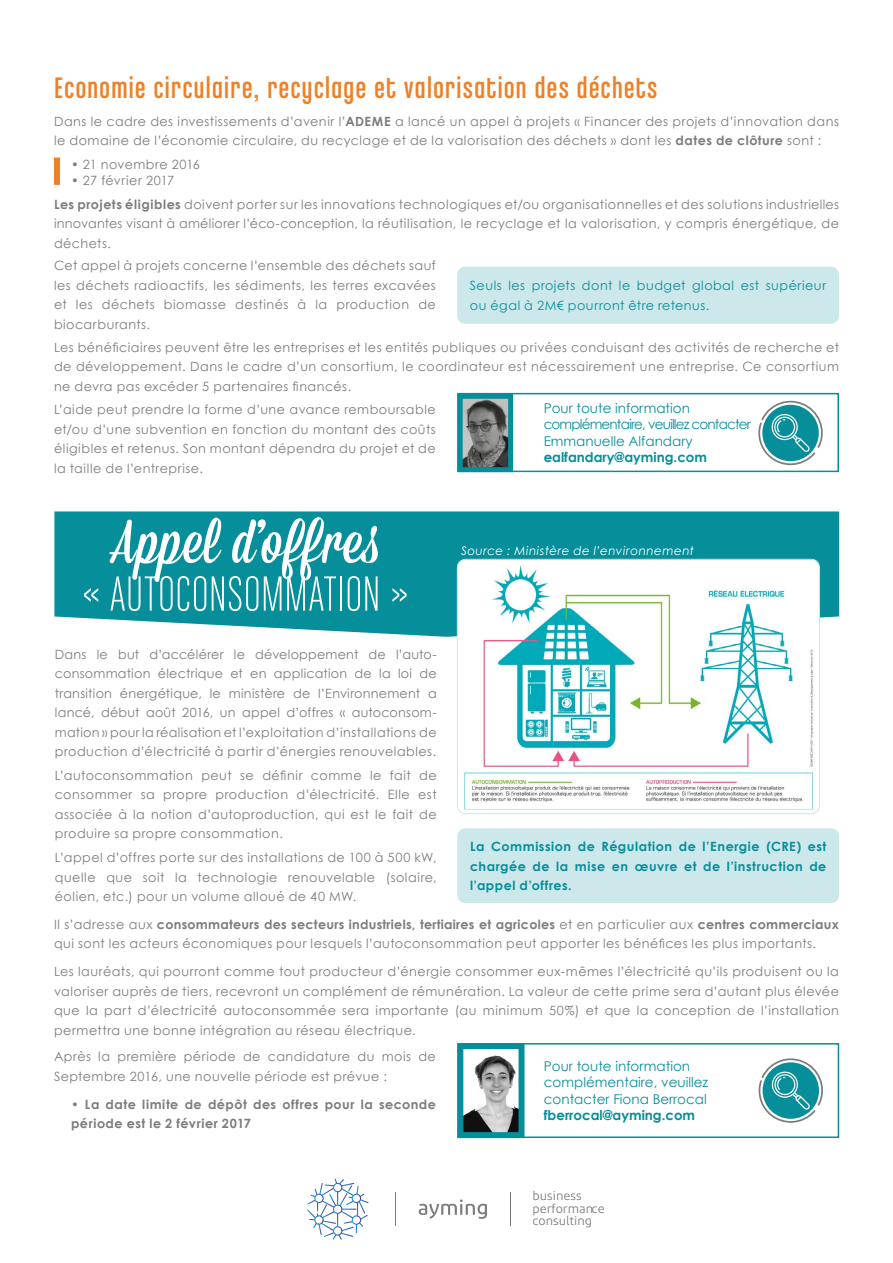
<style>
.page{position:relative;width:893px;height:1263px;background:#fff}
.page>*{position:absolute;margin:0;border:0;box-sizing:border-box;transform-origin:0 0}
.t1{font:60px "Mission Script";letter-spacing:.015em;color:#fff}
.t2{font:52.5px "Chalet Comprime Milan Eighty";letter-spacing:.02em;color:#fff}
.t3{font:31.5px "Chalet Comprime Cologne Eighty";letter-spacing:.045em;color:#ee8027}
.t4{font:13.5px/16.2px "Century Gothic";color:#068e9a}
.t5{font:700 13.5px "Century Gothic";color:#068e9a}
.t6{font:12.75px/19.5px "Century Gothic";letter-spacing:.04em;color:#7b7c7e;text-align:justify}
.t7{font:700 12.75px/20px "Century Gothic";letter-spacing:.04em;color:#068e9a;text-align:justify}
.t8{font:12.75px/19.5px "Century Gothic";letter-spacing:.04em;color:#068e9a}
.t9{font:700 12.75px/19.5px "Century Gothic";letter-spacing:.04em;color:#7b7c7e}
.t10{font:12.75px/12.5px "Diodrum";color:#7b7c7e}
.t11{font:12.75px "Century Gothic";letter-spacing:.02em;color:#7b7c7e}
.t12{font:italic 12px "Century Gothic";letter-spacing:.035em;color:#fff}
.s1{font-family:"Chalet Comprime Milan Eighty";font-size:52.5px;color:#fff}
.s2{font-weight:700}
.s3{color:#fff}
.s4{font-weight:400}
</style>
<div class="page">
<hr style="left:395px;top:1192px;width:1px;height:34px;background:#7b7c7e">
<hr style="left:510px;top:1192px;width:1px;height:34px;background:#7b7c7e">
<svg style="left:419px;top:1199px;width:68px;height:20px"></svg>
<svg style="left:307px;top:1178px;width:61px;height:62px"></svg>
<svg style="left:758px;top:400px;width:65px;height:66px"></svg>
<div style="left:457px;top:393px;width:382px;height:79px;border:2px solid #068e9a"></div>
<svg style="left:457px;top:392px;width:58px;height:81px;background:#5c8386"></svg>
<div style="left:54px;top:158px;width:6px;height:27px;background:#ee8027"></div>
<div style="left:457px;top:267px;width:382px;height:57px;background:#cde8eb;border-radius:9px"></div>
<svg style="left:54px;top:511px;width:785px;height:126px;background:#1795a1"></svg>
<img style="left:457px;top:560px;width:362px;height:254px">
<div style="left:457px;top:559px;width:363px;height:255px;border:1px solid #cde8eb;border-radius:9px"></div>
<div style="left:457px;top:828px;width:382px;height:75px;background:#cde8eb;border-radius:9px"></div>
<svg style="left:758px;top:1058px;width:65px;height:65px"></svg>
<div style="left:457px;top:1043px;width:382px;height:95px;border:2px solid #068e9a"></div>
<svg style="left:457px;top:1043px;width:70px;height:96px"></svg>
<h3 class="t3" style="left:54px;top:70px;width:630px">Economie circulaire, recyclage et valorisation des déchets <span class="s1">»</span></h3>
<p class="t6" style="left:54px;top:111px;width:786px">Dans le cadre des investissements d’avenir l’<span class="s2">ADEME</span> a lancé un appel à projets « Financer des projets d’innovation dans le domaine de l’économie circulaire, du recyclage et de la valorisation des déchets » dont les <span class="s2">dates de clôture</span> sont :</p>
<p class="t11" style="left:71px;top:157px;width:130px">• 21 novembre 2016</p>
<p class="t6" style="left:54px;top:168px;width:786px;line-height:23.7px;text-indent:17px">• 27 février 2017<br><span class="s2">Les projets éligibles</span> doivent porter sur les innovations technologiques et/ou organisationnelles et des solutions industrielles</p>
<p class="t6" style="left:54px;top:214px;width:786px">innovantes visant à améliorer l’éco-conception, la réutilisation, le recyclage et la valorisation, y compris énergétique, de déchets.</p>
<p class="t6" style="left:54px;top:256px;width:383px">Cet appel à projets concerne l’ensemble des déchets sauf les déchets radioactifs, les sédiments, les terres excavées et les déchets biomasse destinés à la production de biocarburants.</p>
<p class="t8" style="left:470px;top:276px;width:358px">Seuls les projets dont le budget global est supérieur ou égal à 2M€ pourront être retenus.</p>
<p class="t6" style="left:54px;top:337px;width:786px">Les bénéficiaires peuvent être les entreprises et les entités publiques ou privées conduisant des activités de recherche et de développement. Dans le cadre d’un consortium, le coordinateur est nécessairement une entreprise. Ce consortium ne devra pas excéder 5 partenaires financés.</p>
<p class="t6" style="left:54px;top:399px;width:383px">L’aide peut prendre la forme d’une avance remboursable et/ou d’une subvention en fonction du montant des coûts éligibles et retenus. Son montant dépendra du projet et de la taille de l’entreprise.</p>
<h1 class="t1" style="left:112px;top:506px;width:268px">Appel d’offres</h1>
<h2 class="t2" style="left:83px;top:565px;width:326px">« AUTOCONSOMMATION »</h2>
<p class="t6" style="left:55px;top:644px;width:383px">Dans le but d’accélérer le développement de l’auto&shy;consommation électrique et en application de la loi de transition énergétique, le ministère de l’Environnement a lancé, début août 2016, un appel d’offres « autoconsom&shy;mation » pour la réalisation et l’exploitation d’installations de production d’électricité à partir d’énergies renouvelables.</p>
<p class="t6" style="left:55px;top:765px;width:383px">L’autoconsommation peut se définir comme le fait de consommer sa propre production d’électricité. Elle est associée à la notion d’autoproduction, qui est le fait de produire sa propre consommation.</p>
<p class="t6" style="left:55px;top:847px;width:383px">L’appel d’offres porte sur des installations de 100 à 500 kW, quelle que soit la technologie renouvelable (solaire, éolien, etc.) pour un volume alloué de 40 MW. <span class="s3">ssociée</span></p>
<p class="t4" style="left:544px;top:400px;width:209px">Pour toute information complémentaire, veuillez contacter<br>Emmanuelle Alfandary</p>
<p class="t5" style="left:544px;top:448px;width:165px">ealfandary@ayming.com</p>
<p class="t12" style="left:461px;top:543px;width:234px">Source : Ministère de l’environnement</p>
<p class="t7" style="left:470px;top:836px;width:358px">La Commission de Régulation de l’Energie (CRE) est chargée de la mise en œuvre et de l’instruction de l’appel d’offres.</p>
<p class="t6" style="left:54px;top:914px;width:786px">Il s’adresse aux <span class="s2">consommateurs des secteurs industriels, tertiaires et agricoles</span> et en particulier aux <span class="s2">centres commerciaux </span>qui sont les acteurs économiques pour lesquels l’autoconsommation peut apporter les bénéfices les plus importants.</p>
<p class="t6" style="left:54px;top:961px;width:786px">Les lauréats, qui pourront comme tout producteur d’énergie consommer eux-mêmes l’électricité qu’ils produisent ou la valoriser auprès de tiers, recevront un complément de rémunération. La valeur de cette prime sera d’autant plus élevée que la part d’électricité autoconsommée sera importante (au minimum 50%) et que la conception de l’installation permettra une bonne intégration au réseau électrique.</p>
<p class="t6" style="left:54px;top:1046px;width:383px">Après la première période de candidature du mois de<br>Septembre 2016, une nouvelle période est prévue :</p>
<p class="t9" style="left:71px;top:1094px;width:366px"><span class="s4">•</span> La date limite de dépôt des offres pour la seconde période est le 2 février 2017</p>
<p class="t4" style="left:544px;top:1058px;width:166px">Pour toute information complémentaire, veuillez contacter Fiona Berrocal</p>
<p class="t5" style="left:544px;top:1106px;width:153px">fberrocal@ayming.com</p>
<p class="t10" style="left:532px;top:1189px;width:74px">business performance consulting</p>
</div>
